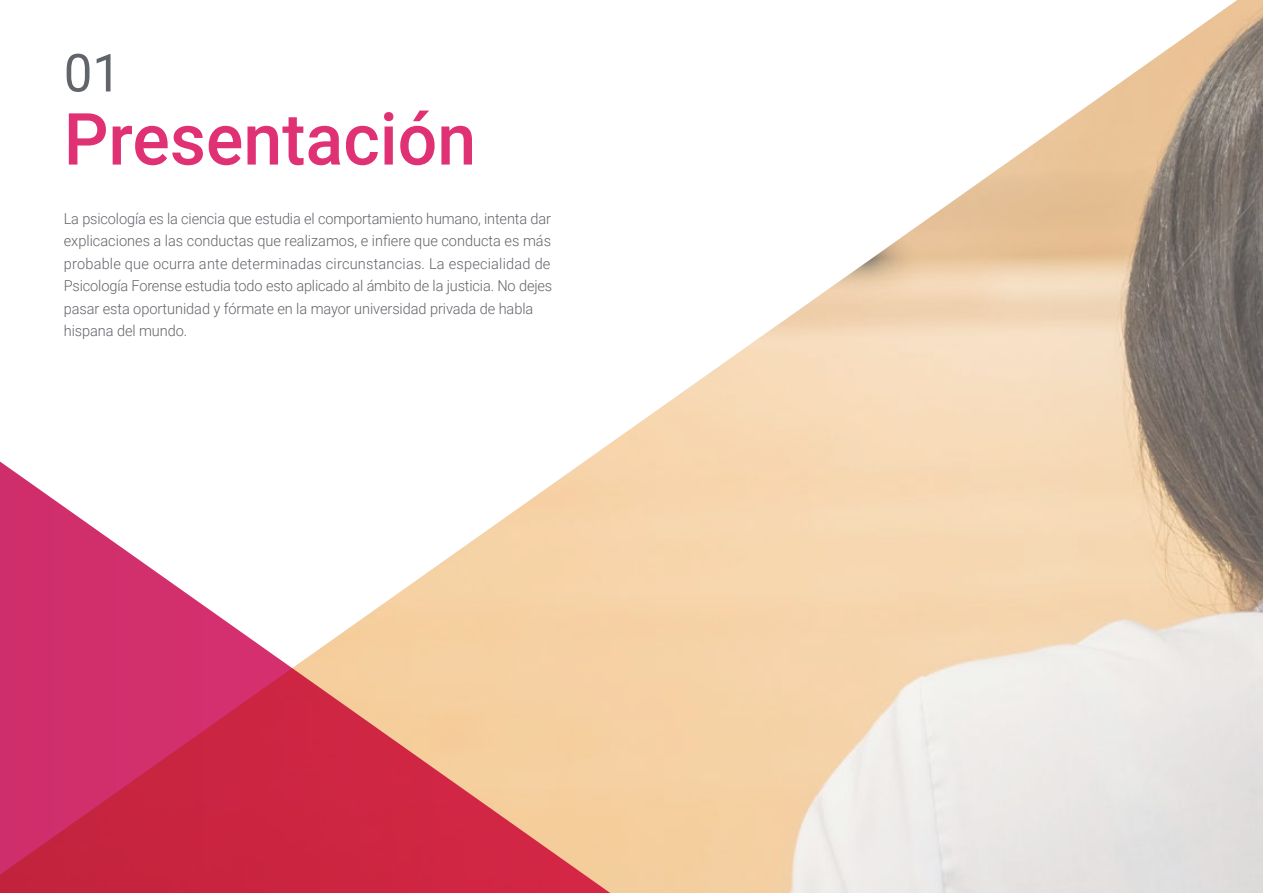
<style>
.page{position:relative;width:1263px;height:893px;background:#fff}
.page>*{position:absolute;margin:0;border:0;box-sizing:border-box;transform-origin:0 0}
.t1{font:500 72px "Roboto";color:#df3174}
.t2{font:52.5px "Roboto";color:#61646a}
.t3{font:300 15px/22.5px "Roboto";letter-spacing:-.005em;color:#61646a}
</style>
<div class="page">
<img style="left:607px;top:0;width:656px;height:893px">
<svg style="left:0;top:446px;width:640px;height:447px"></svg>
<h2 class="t2" style="left:64px;top:36px;width:59px">01</h2>
<h1 class="t1" style="left:64px;top:89px;width:414px">Presentación</h1>
<p class="t3" style="left:64px;top:207px;width:490px">La psicología es la ciencia que estudia el comportamiento humano, intenta dar explicaciones a las conductas que realizamos, e infiere que conducta es más probable que ocurra ante determinadas circunstancias. La especialidad de Psicología Forense estudia todo esto aplicado al ámbito de la justicia. No dejes pasar esta oportunidad y fórmate en la mayor universidad privada de habla hispana del mundo.</p>
</div>
